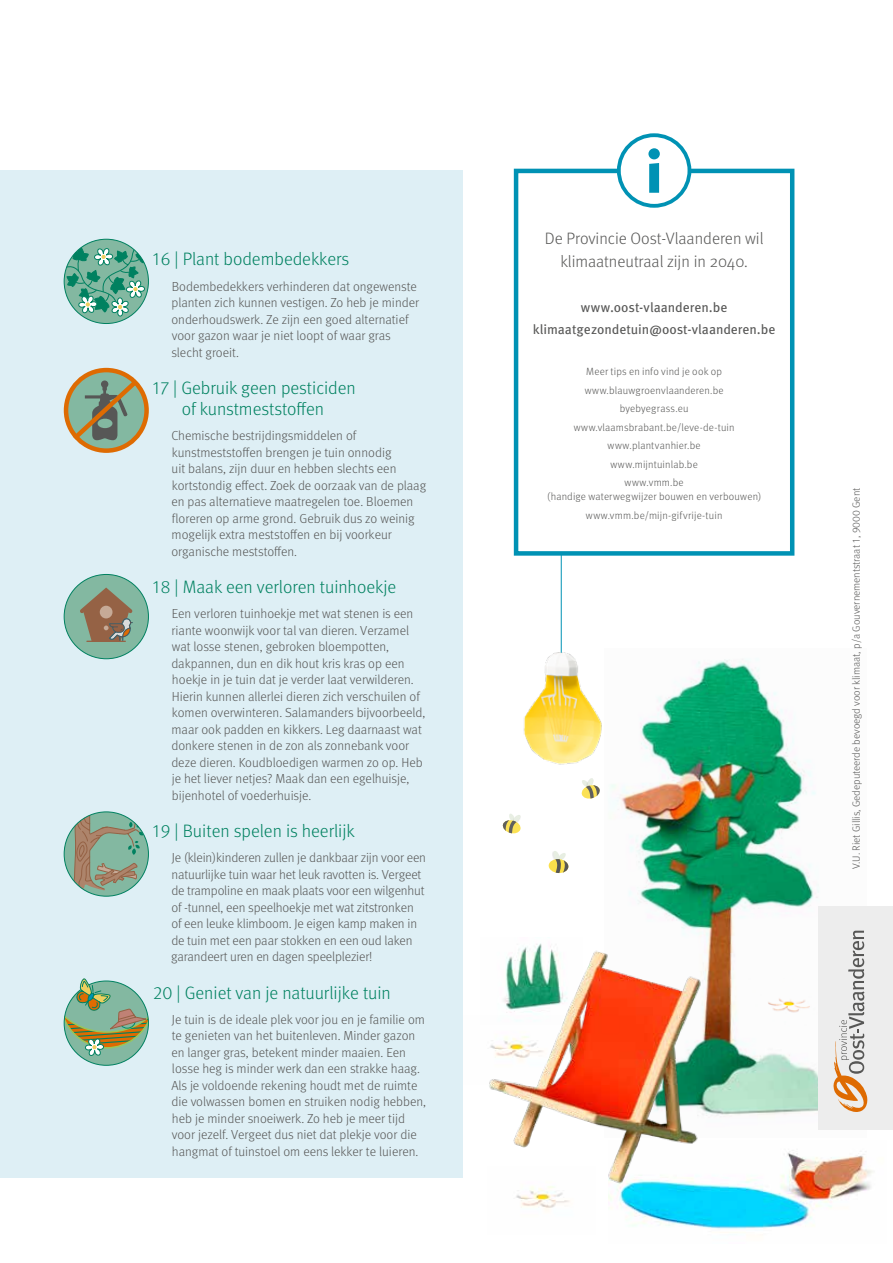
<style>
.page{position:relative;width:893px;height:1263px;background:#fff}
.page>*{position:absolute;margin:0;border:0;box-sizing:border-box;transform-origin:0 0}
.t1{font:300 18px/21px "Meta Pro";color:#008160;text-align:center}
.t2{font:300 16.5px/22.5px "Meta Pro";color:#575756;text-align:center}
.t3{font:13.5px/22.5px "Meta Pro";color:#575756;text-align:center}
.t4{font:300 13.2px/16.5px "Meta Pro";color:#575756}
.t5{font:300 10.5px/18.5px "Meta Pro";letter-spacing:.015em;color:#575756;text-align:center}
</style>
<div class="page">
<img style="left:632px;top:1151px;width:241px;height:79px">
<img style="left:462px;top:1016px;width:1px;height:68px">
<img style="left:610px;top:659px;width:256px;height:471px">
<div style="left:0;top:170px;width:462px;height:1008px;background:#deeff5"></div>
<svg style="left:502px;top:814px;width:19px;height:20px"></svg>
<svg style="left:581px;top:778px;width:19px;height:21px"></svg>
<svg style="left:548px;top:851px;width:21px;height:22px"></svg>
<img style="left:523px;top:652px;width:92px;height:118px">
<hr style="left:561px;top:553px;width:1px;height:100px;background:#0092b4">
<div style="left:819px;top:907px;width:74px;height:223px;background:#ededed"></div>
<svg style="left:833px;top:931px;width:35px;height:181px"></svg>
<div style="left:64px;top:239px;width:84px;height:84px;background:#83b8a1;border-radius:50%"></div>
<svg style="left:65px;top:239px;width:83px;height:78px"></svg>
<div style="left:514px;top:169px;width:280px;height:387px;border:4px solid #0092b4"></div>
<div style="left:619px;top:135px;width:70px;height:71px;background:#fff;border-radius:50%"></div>
<div style="left:617px;top:133px;width:74px;height:75px;border:4px solid #0092b4;border-radius:50%"></div>
<svg style="left:648px;top:148px;width:12px;height:45px"></svg>
<svg style="left:66px;top:370px;width:81px;height:81px"></svg>
<div style="left:64px;top:368px;width:85px;height:85px;border:4px solid #de6b02;border-radius:50%"></div>
<svg style="left:68px;top:375px;width:75px;height:70px;background:#8f9d7f"></svg>
<div style="left:64px;top:574px;width:84px;height:85px;background:#83b8a1;border-radius:50%"></div>
<hr style="left:87px;top:641px;width:38px;height:1px;background:#956245">
<svg style="left:76px;top:585px;width:60px;height:56px"></svg>
<div style="left:64px;top:981px;width:84px;height:84px;background:#83b8a1;border-radius:50%"></div>
<svg style="left:64px;top:978px;width:85px;height:78px"></svg>
<img style="left:489px;top:912px;width:256px;height:304px">
<svg style="left:64px;top:812px;width:84px;height:84px"></svg>
<svg style="left:67px;top:812px;width:77px;height:80px;background:#94a994"></svg>
<img style="left:489px;top:937px;width:94px;height:88px">
<img style="left:489px;top:1166px;width:107px;height:50px">
<h1 class="t1" style="left:152px;top:248px;width:198px">16 | Plant bodembedekkers</h1>
<p class="t4" style="left:171px;top:277px;width:249px">Bodembedekkers verhinderen dat ongewenste planten zich kunnen vestigen. Zo heb je minder onderhoudswerk. Ze zijn een goed alternatief voor gazon waar je niet loopt of waar gras slecht groeit.</p>
<h1 class="t1" style="left:152px;top:376px;width:205px">17 | Gebruik geen pesticiden of kunstmeststoffen</h1>
<p class="t4" style="left:171px;top:426px;width:256px">Chemische bestrijdingsmiddelen of kunstmeststoffen brengen je tuin onnodig<br>uit balans, zijn duur en hebben slechts een kortstondig effect. Zoek de oorzaak van de plaag en pas alternatieve maatregelen toe. Bloemen floreren op arme grond. Gebruik dus zo weinig mogelijk extra meststoffen en bij voorkeur organische meststoffen.</p>
<h1 class="t1" style="left:152px;top:575px;width:245px">18 | Maak een verloren tuinhoekje</h1>
<p class="t4" style="left:171px;top:604px;width:256px">Een verloren tuinhoekje met wat stenen is een riante woonwijk voor tal van dieren. Verzamel wat losse stenen, gebroken bloempotten, dakpannen, dun en dik hout kris kras op een hoekje in je tuin dat je verder laat verwilderen.<br>Hierin kunnen allerlei dieren zich verschuilen of komen overwinteren. Salamanders bijvoorbeeld, maar ook padden en kikkers. Leg daarnaast wat donkere stenen in de zon als zonnebank voor deze dieren. Koudbloedigen warmen zo op. Heb je het liever netjes? Maak dan een egelhuisje, bijenhotel of voederhuisje.</p>
<h1 class="t1" style="left:152px;top:819px;width:204px">19 | Buiten spelen is heerlijk</h1>
<p class="t4" style="left:171px;top:849px;width:256px">Je (klein)kinderen zullen je dankbaar zijn voor een natuurlijke tuin waar het leuk ravotten is. Vergeet de trampoline en maak plaats voor een wilgenhut of -tunnel, een speelhoekje met wat zitstronken of een leuke klimboom. Je eigen kamp maken in de tuin met een paar stokken en een oud laken garandeert uren en dagen speelplezier!</p>
<h1 class="t1" style="left:153px;top:981px;width:239px">20 | Geniet van je natuurlijke tuin</h1>
<p class="t4" style="left:171px;top:1010px;width:256px">Je tuin is de ideale plek voor jou en je familie om te genieten van het buitenleven. Minder gazon en langer gras, betekent minder maaien. Een losse heg is minder werk dan een strakke haag.<br>Als je voldoende rekening houdt met de ruimte die volwassen bomen en struiken nodig hebben, heb je minder snoeiwerk. Zo heb je meer tijd voor jezelf. Vergeet dus niet dat plekje voor die hangmat of tuinstoel om eens lekker te luieren.</p>
<p class="t2" style="left:545px;top:226px;width:220px">De Provincie Oost-Vlaanderen wil klimaatneutraal zijn in 2040.</p>
<p class="t3" style="left:533px;top:295px;width:244px">www.oost-vlaanderen.be klimaatgezondetuin@oost-vlaanderen.be</p>
<p class="t5" style="left:574px;top:362px;width:162px">Meer tips en info vind je ook op www.blauwgroenvlaanderen.be byebyegrass.eu www.vlaamsbrabant.be/leve-de-tuin www.plantvanhier.be www.mijntuinlab.be<br>www.vmm.be</p>
<p class="t5" style="left:547px;top:487px;width:216px">(handige waterwegwijzer bouwen en verbouwen) www.vmm.be/mijn-gifvrije-tuin</p>
<p class="t5" style="left:846px;top:868px;width:382px;rotate:-90deg">V.U. Riet Gillis, Gedeputeerde bevoegd voor klimaat, p/a Gouvernementstraat 1, 9000 Gent</p>
</div>
